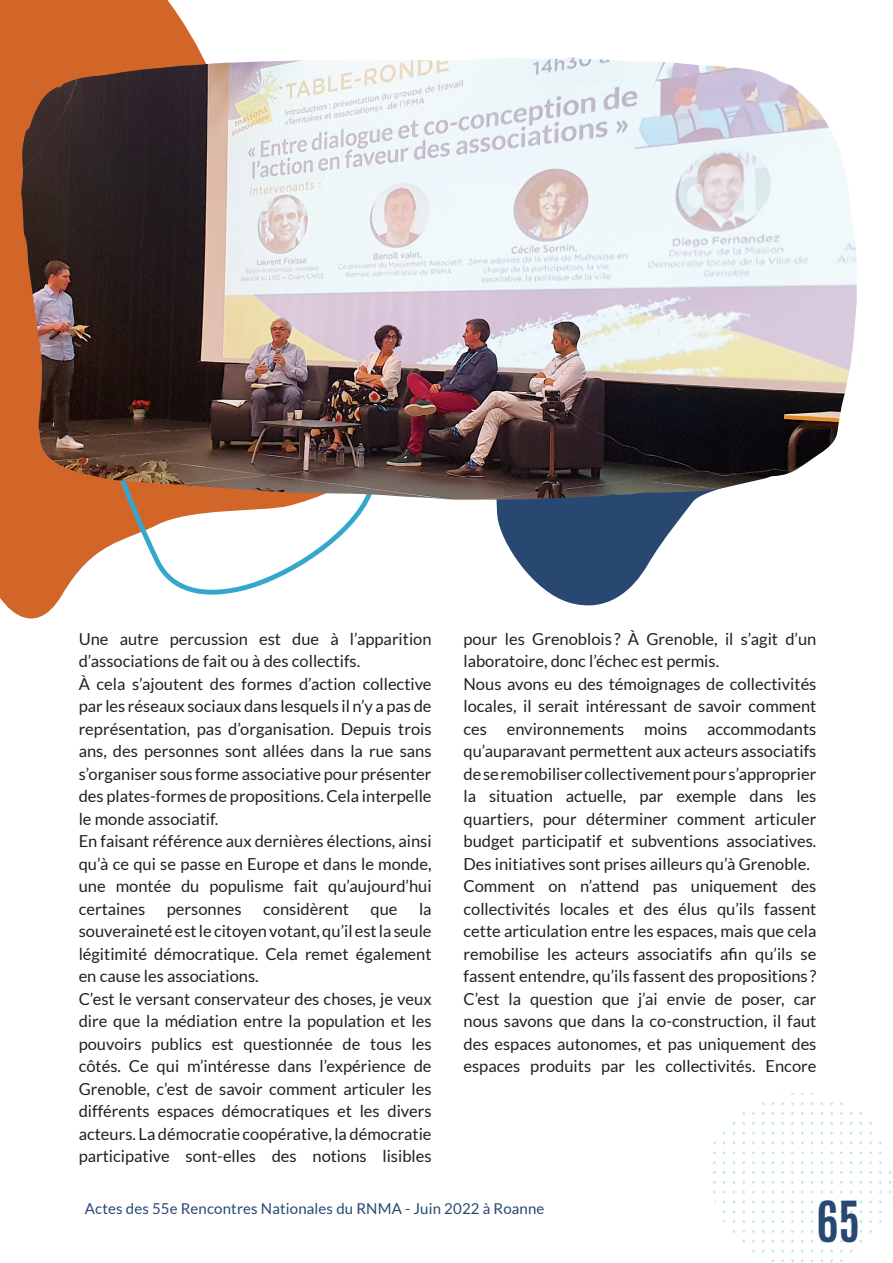
<style>
.page{position:relative;width:893px;height:1263px;background:#fff}
.page>*{position:absolute;margin:0;border:0;box-sizing:border-box;transform-origin:0 0}
.t1{font:700 47.25px "Antonio";color:#284871}
.courant{font:16.5px/22.5px "Lato";color:#231f20;text-align:justify}
.t2{font:15px "Lato";letter-spacing:.01em;color:#284871}
</style>
<div class="page">
<img style="left:713px;top:1093px;width:179px;height:169px">
<svg style="left:0;top:0;width:203px;height:619px;fill:#d26628"></svg>
<svg style="left:496px;top:500px;width:199px;height:106px;fill:#284871"></svg>
<svg style="left:89px;top:500px;width:280px;height:99px"></svg>
<img style="left:21px;top:58px;width:836px;height:442px">
<p class="courant" style="left:79px;top:627px;width:354px">Une autre percussion est due à l’apparition d’associations de fait ou à des collectifs.</p>
<p class="courant" style="left:79px;top:672px;width:354px">À cela s’ajoutent des formes d’action collective par les réseaux sociaux dans lesquels il n’y a pas de représentation, pas d’organisation. Depuis trois ans, des personnes sont allées dans la rue sans s’organiser sous forme associative pour présenter des plates-formes de propositions. Cela interpelle le monde associatif.</p>
<p class="courant" style="left:79px;top:830px;width:354px">En faisant référence aux dernières élections, ainsi qu’à ce qui se passe en Europe et dans le monde, une montée du populisme fait qu’aujourd’hui certaines</p>
<p class="courant" style="left:79px;top:897px;width:354px;text-indent:340px">la souveraineté est le citoyen votant, qu’il est la seule légitimité démocratique. Cela remet également en cause les associations.</p>
<p class="courant" style="left:79px;top:987px;width:354px">C’est le versant conservateur des choses, je veux dire que la médiation entre la population et les pouvoirs publics est questionnée de tous les côtés. Ce qui m’intéresse dans l’expérience de Grenoble, c’est de savoir comment articuler les différents espaces démocratiques et les divers acteurs. La démocratie coopérative, la démocratie participative sont-elles des notions lisibles</p>
<p class="courant" style="left:167px;top:897px;width:76px">personnes</p>
<p class="courant" style="left:263px;top:897px;width:87px">considèrent</p>
<p class="courant" style="left:371px;top:897px;width:29px">que</p>
<p class="courant" style="left:463px;top:627px;width:354px">pour les Grenoblois ? À Grenoble, il s’agit d’un laboratoire, donc l’échec est permis.</p>
<p class="courant" style="left:463px;top:672px;width:354px">Nous avons eu des témoignages de collectivités locales, il serait intéressant de savoir comment ces environnements moins accommodants qu’auparavant permettent aux acteurs associatifs de se remobiliser collectivement pour s’approprier la situation actuelle, par exemple dans les quartiers, pour déterminer comment articuler budget participatif et subventions associatives.<br>Des initiatives sont prises ailleurs qu’à Grenoble.</p>
<p class="courant" style="left:463px;top:875px;width:354px">Comment on n’attend pas uniquement des collectivités locales et des élus qu’ils fassent cette articulation entre les espaces, mais que cela remobilise les acteurs associatifs afin qu’ils se fassent entendre, qu’ils fassent des propositions ?<br>C’est la question que j’ai envie de poser, car nous savons que dans la co-construction, il faut des espaces autonomes, et pas uniquement des espaces produits par les collectivités. Encore</p>
<p class="t2" style="left:85px;top:1200px;width:461px">Actes des 55e Rencontres Nationales du RNMA - Juin 2022 à Roanne</p>
<h1 class="t1" style="left:816px;top:1186px;width:45px">65</h1>
</div>
